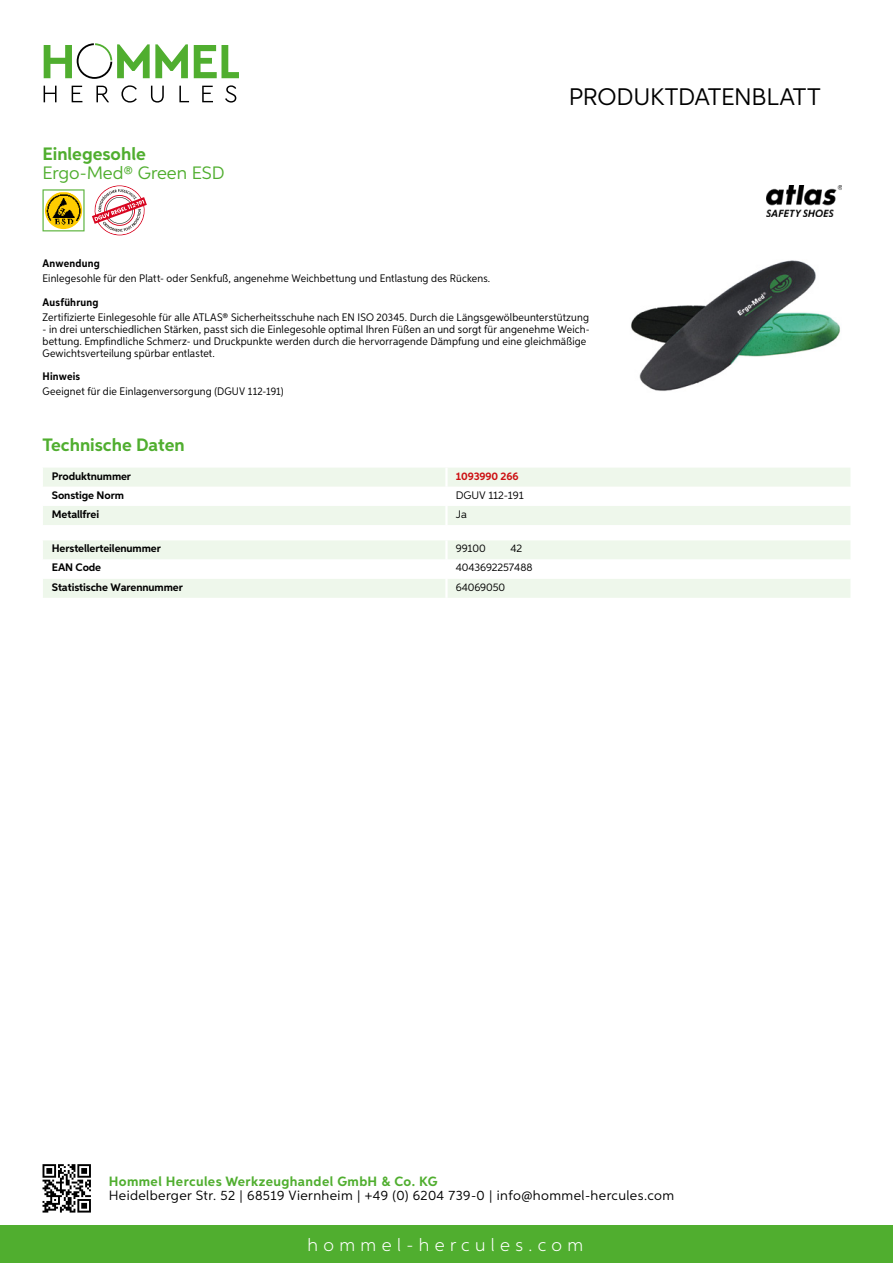
<style>
.page{position:relative;width:893px;height:1263px;background:#fff}
.page>*{position:absolute;margin:0;border:0;box-sizing:border-box;transform-origin:0 0}
.t1{font:24px "Aspira";letter-spacing:-.01em;color:#000}
.t2{font:700 18px "Aspira";color:#50ae2f}
.t3{font:300 18px "Aspira";letter-spacing:.3em;color:#fff}
.t4{font:18px "Aspira";color:#50ae2f}
.t5{font:13.5px "Aspira";letter-spacing:.03em;color:#000}
.t6{font:700 13.5px "Aspira";letter-spacing:.03em;color:#50ae2f}
.t7{font:10.95px/12px "Aspira Nar";letter-spacing:.015em;color:#000}
.t8{font:700 10.95px "Aspira";letter-spacing:-.01em;color:#000}
.t9{font:10.95px "Aspira";letter-spacing:-.01em;color:#000}
.t10{font:700 10.95px "Aspira Nar";letter-spacing:.02em;color:#000}
.t11{font:700 10.95px "Aspira";letter-spacing:-.01em;color:#cd1013}
</style>
<div class="page">
<div style="left:0;top:1226px;width:893px;height:37px;background:#50ae2f"></div>
<svg style="left:43px;top:1164px;width:48px;height:48px"></svg>
<svg style="left:194px;top:45px;width:45px;height:33px"></svg>
<svg style="left:44px;top:43px;width:144px;height:36px"></svg>
<svg style="left:44px;top:86px;width:13px;height:16px"></svg>
<svg style="left:72px;top:86px;width:10px;height:16px"></svg>
<svg style="left:96px;top:86px;width:13px;height:16px"></svg>
<svg style="left:121px;top:85px;width:16px;height:18px"></svg>
<svg style="left:151px;top:86px;width:13px;height:17px"></svg>
<svg style="left:179px;top:86px;width:10px;height:16px"></svg>
<svg style="left:202px;top:86px;width:11px;height:16px"></svg>
<svg style="left:225px;top:85px;width:11px;height:18px"></svg>
<svg style="left:43px;top:468px;width:807px;height:57px"></svg>
<hr style="left:445px;top:506px;width:3px;height:19px;background:#fff">
<svg style="left:43px;top:540px;width:807px;height:58px"></svg>
<hr style="left:445px;top:579px;width:3px;height:19px;background:#fff">
<svg style="left:43px;top:189px;width:42px;height:42px"></svg>
<svg style="left:92px;top:185px;width:55px;height:50px"></svg>
<img style="left:631px;top:260px;width:209px;height:131px">
<img style="left:766px;top:185px;width:76px;height:32px">
<h2 class="t2" style="left:43px;top:142px;width:105px">Einlegesohle</h2>
<h2 class="t4" style="left:43px;top:162px;width:181px">Ergo-Med® Green ESD</h2>
<h1 class="t1" style="left:569px;top:82px;width:253px">Produktdatenblatt</h1>
<p class="t10" style="left:43px;top:257px;width:59px">Anwendung</p>
<p class="t7" style="left:43px;top:273px;width:449px">Einlegesohle für den Platt- oder Senkfuß, angenehme Weichbettung und Entlastung des Rückens.</p>
<p class="t10" style="left:43px;top:295px;width:58px">Ausführung</p>
<p class="t7" style="left:43px;top:311px;width:548px">Zertifizierte Einlegesohle für alle ATLAS® Sicherheitsschuhe nach EN ISO 20345. Durch die Längsgewölbeunterstützung</p>
<p class="t7" style="left:43px;top:323px;width:549px">- in drei unterschiedlichen Stärken, passt sich die Einlegesohle optimal Ihren Füßen an und sorgt für angenehme Weich&shy;bettung. Empfindliche Schmerz- und Druckpunkte werden durch die hervorragende Dämpfung und eine gleichmäßige<br>Gewichtsverteilung spürbar entlastet.</p>
<p class="t10" style="left:43px;top:369px;width:39px">Hinweis</p>
<p class="t7" style="left:43px;top:385px;width:242px">Geeignet für die Einlagenversorgung (DGUV 112-191)</p>
<h2 class="t2" style="left:43px;top:433px;width:144px">Technische Daten</h2>
<p class="t8" style="left:52px;top:469px;width:81px">Produktnummer</p>
<p class="t11" style="left:456px;top:469px;width:64px">1093990 266</p>
<p class="t8" style="left:52px;top:488px;width:74px">Sonstige Norm</p>
<p class="t9" style="left:456px;top:488px;width:69px">DGUV 112-191</p>
<p class="t8" style="left:52px;top:507px;width:49px">Metallfrei</p>
<p class="t9" style="left:456px;top:507px;width:13px">Ja</p>
<p class="t8" style="left:52px;top:542px;width:111px">Herstellerteilenummer</p>
<p class="t9" style="left:456px;top:542px;width:31px">99100</p>
<p class="t9" style="left:510px;top:542px;width:13px">42</p>
<p class="t8" style="left:52px;top:561px;width:51px">EAN Code</p>
<p class="t9" style="left:456px;top:561px;width:78px">4043692257488</p>
<p class="t8" style="left:52px;top:580px;width:132px">Statistische Warennummer</p>
<p class="t9" style="left:456px;top:580px;width:51px">64069050</p>
<p class="t6" style="left:109px;top:1172px;width:330px">Hommel Hercules Werkzeughandel GmbH &amp; Co. KG</p>
<p class="t5" style="left:109px;top:1187px;width:567px">Heidelberger Str. 52 | 68519 Viernheim | +49 (0) 6204 739-0 | info@hommel-hercules.com</p>
<h2 class="t3" style="left:307px;top:1234px;width:277px">hommel-hercules.com</h2>
</div>
